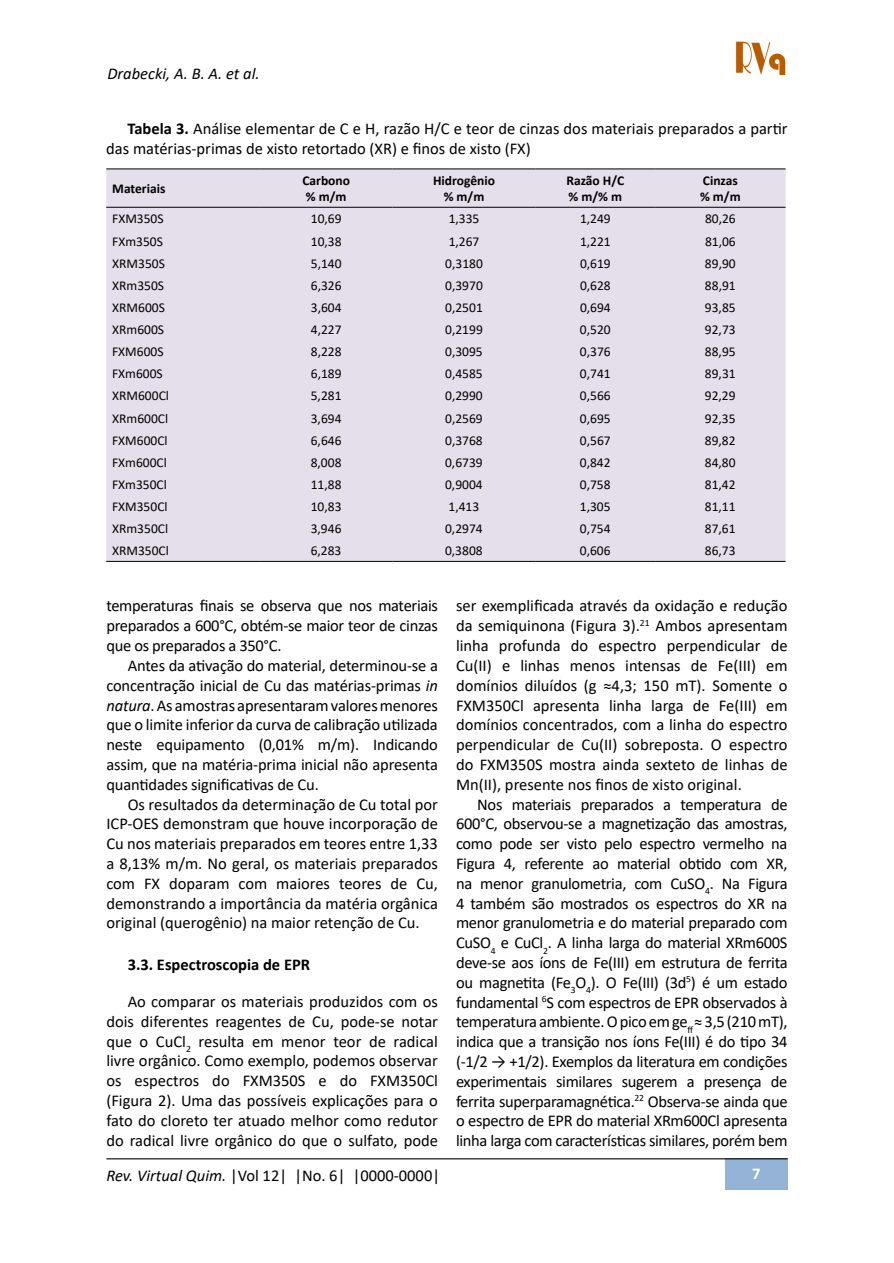
<style>
.page{position:relative;width:894px;height:1263px;background:#fff}
.page>*{position:absolute;margin:0;border:0;box-sizing:border-box;transform-origin:0 0}
.t1{font:16.5px/19.8px "Calibri";letter-spacing:-.01em;color:#000;text-align:justify}
.t2{font:700 16.5px "Calibri";color:#000}
.t3{font:italic 16.5px "Calibri";color:#000}
.t4{font:700 16.5px "Calibri";color:#fff}
.t5{font:13.5px "Calibri";color:#000}
.t6{font:700 13.5px/16.2px "Calibri";color:#000}
.s1{font-weight:700}
.s2{font-style:italic}
</style>
<div class="page">
<img style="left:735px;top:41px;width:51px;height:34px">
<div style="left:724px;top:1158px;width:63px;height:32px;background:#95b3d7"></div>
<hr style="left:106px;top:1158px;width:681px;height:1px;background:#000">
<div style="left:106px;top:170px;width:679px;height:391px;background:#e5dfec"></div>
<hr style="left:106px;top:169px;width:154px;height:1px;background:#000">
<hr style="left:260px;top:169px;width:132px;height:1px;background:#000">
<hr style="left:392px;top:169px;width:143px;height:1px;background:#000">
<hr style="left:535px;top:169px;width:120px;height:1px;background:#000">
<hr style="left:655px;top:169px;width:130px;height:1px;background:#000">
<hr style="left:106px;top:207px;width:154px;height:1px;background:#000">
<hr style="left:260px;top:207px;width:132px;height:1px;background:#000">
<hr style="left:392px;top:207px;width:143px;height:1px;background:#000">
<hr style="left:535px;top:207px;width:120px;height:1px;background:#000">
<hr style="left:655px;top:207px;width:130px;height:1px;background:#000">
<hr style="left:106px;top:561px;width:154px;height:1px;background:#000">
<hr style="left:260px;top:561px;width:132px;height:1px;background:#000">
<hr style="left:392px;top:561px;width:143px;height:1px;background:#000">
<hr style="left:535px;top:561px;width:120px;height:1px;background:#000">
<hr style="left:655px;top:561px;width:130px;height:1px;background:#000">
<p class="t3" style="left:107px;top:62px;width:154px">Drabecki, A. B. A. et al.</p>
<p class="t1" style="left:106px;top:118px;width:682px;text-indent:21px"><span class="s1">Tabela 3.</span> Análise elementar de C e H, razão H/C e teor de cinzas dos materiais preparados a partir das matérias-primas de xisto retortado (XR) e finos de xisto (FX)</p>
<p class="t6" style="left:112px;top:180px;width:55px">Materiais</p>
<p class="t6" style="left:302px;top:172px;width:49px">Carbono % m/m</p>
<p class="t6" style="left:433px;top:172px;width:63px;text-align:center">Hidrogênio % m/m</p>
<p class="t6" style="left:566px;top:172px;width:59px">Razão H/C % m/% m</p>
<p class="t6" style="left:699px;top:172px;width:42px">Cinzas % m/m</p>
<p class="t5" style="left:112px;top:209px;width:53px">FXM350S</p>
<p class="t5" style="left:311px;top:209px;width:32px">10,69</p>
<p class="t5" style="left:448px;top:209px;width:32px">1,335</p>
<p class="t5" style="left:580px;top:209px;width:32px">1,249</p>
<p class="t5" style="left:704px;top:209px;width:32px">80,26</p>
<p class="t5" style="left:112px;top:232px;width:52px">FXm350S</p>
<p class="t5" style="left:311px;top:232px;width:32px">10,38</p>
<p class="t5" style="left:448px;top:232px;width:32px">1,267</p>
<p class="t5" style="left:580px;top:232px;width:32px">1,221</p>
<p class="t5" style="left:704px;top:232px;width:32px">81,06</p>
<p class="t5" style="left:112px;top:254px;width:54px">XRM350S</p>
<p class="t5" style="left:311px;top:254px;width:32px">5,140</p>
<p class="t5" style="left:445px;top:254px;width:39px">0,3180</p>
<p class="t5" style="left:579px;top:254px;width:32px">0,619</p>
<p class="t5" style="left:704px;top:254px;width:32px">89,90</p>
<p class="t5" style="left:112px;top:276px;width:53px">XRm350S</p>
<p class="t5" style="left:311px;top:276px;width:32px">6,326</p>
<p class="t5" style="left:445px;top:276px;width:39px">0,3970</p>
<p class="t5" style="left:579px;top:276px;width:32px">0,628</p>
<p class="t5" style="left:704px;top:276px;width:32px">88,91</p>
<p class="t5" style="left:112px;top:298px;width:54px">XRM600S</p>
<p class="t5" style="left:311px;top:298px;width:32px">3,604</p>
<p class="t5" style="left:445px;top:298px;width:39px">0,2501</p>
<p class="t5" style="left:579px;top:298px;width:32px">0,694</p>
<p class="t5" style="left:704px;top:298px;width:32px">93,85</p>
<p class="t5" style="left:112px;top:320px;width:53px">XRm600S</p>
<p class="t5" style="left:311px;top:320px;width:32px">4,227</p>
<p class="t5" style="left:445px;top:320px;width:39px">0,2199</p>
<p class="t5" style="left:579px;top:320px;width:32px">0,520</p>
<p class="t5" style="left:704px;top:320px;width:32px">92,73</p>
<p class="t5" style="left:112px;top:342px;width:53px">FXM600S</p>
<p class="t5" style="left:311px;top:342px;width:32px">8,228</p>
<p class="t5" style="left:445px;top:342px;width:39px">0,3095</p>
<p class="t5" style="left:579px;top:342px;width:32px">0,376</p>
<p class="t5" style="left:704px;top:342px;width:32px">88,95</p>
<p class="t5" style="left:112px;top:364px;width:52px">FXm600S</p>
<p class="t5" style="left:311px;top:364px;width:32px">6,189</p>
<p class="t5" style="left:445px;top:364px;width:39px">0,4585</p>
<p class="t5" style="left:579px;top:364px;width:32px">0,741</p>
<p class="t5" style="left:704px;top:364px;width:32px">89,31</p>
<p class="t5" style="left:112px;top:386px;width:58px">XRM600Cl</p>
<p class="t5" style="left:311px;top:386px;width:32px">5,281</p>
<p class="t5" style="left:445px;top:386px;width:39px">0,2990</p>
<p class="t5" style="left:579px;top:386px;width:32px">0,566</p>
<p class="t5" style="left:704px;top:386px;width:32px">92,29</p>
<p class="t5" style="left:112px;top:409px;width:57px">XRm600Cl</p>
<p class="t5" style="left:311px;top:409px;width:32px">3,694</p>
<p class="t5" style="left:445px;top:409px;width:39px">0,2569</p>
<p class="t5" style="left:579px;top:409px;width:32px">0,695</p>
<p class="t5" style="left:704px;top:409px;width:32px">92,35</p>
<p class="t5" style="left:112px;top:431px;width:57px">FXM600Cl</p>
<p class="t5" style="left:310px;top:431px;width:32px">6,646</p>
<p class="t5" style="left:445px;top:431px;width:39px">0,3768</p>
<p class="t5" style="left:579px;top:431px;width:32px">0,567</p>
<p class="t5" style="left:704px;top:431px;width:32px">89,82</p>
<p class="t5" style="left:112px;top:453px;width:56px">FXm600Cl</p>
<p class="t5" style="left:310px;top:453px;width:32px">8,008</p>
<p class="t5" style="left:445px;top:453px;width:39px">0,6739</p>
<p class="t5" style="left:579px;top:453px;width:32px">0,842</p>
<p class="t5" style="left:704px;top:453px;width:32px">84,80</p>
<p class="t5" style="left:112px;top:475px;width:56px">FXm350Cl</p>
<p class="t5" style="left:310px;top:475px;width:32px">11,88</p>
<p class="t5" style="left:445px;top:475px;width:39px">0,9004</p>
<p class="t5" style="left:579px;top:475px;width:32px">0,758</p>
<p class="t5" style="left:704px;top:475px;width:32px">81,42</p>
<p class="t5" style="left:112px;top:497px;width:57px">FXM350Cl</p>
<p class="t5" style="left:310px;top:497px;width:32px">10,83</p>
<p class="t5" style="left:448px;top:497px;width:32px">1,413</p>
<p class="t5" style="left:579px;top:497px;width:32px">1,305</p>
<p class="t5" style="left:704px;top:497px;width:32px">81,11</p>
<p class="t5" style="left:112px;top:519px;width:57px">XRm350Cl</p>
<p class="t5" style="left:310px;top:519px;width:32px">3,946</p>
<p class="t5" style="left:445px;top:519px;width:39px">0,2974</p>
<p class="t5" style="left:579px;top:519px;width:32px">0,754</p>
<p class="t5" style="left:704px;top:519px;width:32px">87,61</p>
<p class="t5" style="left:112px;top:541px;width:58px">XRM350Cl</p>
<p class="t5" style="left:310px;top:541px;width:32px">6,283</p>
<p class="t5" style="left:445px;top:541px;width:39px">0,3808</p>
<p class="t5" style="left:579px;top:541px;width:32px">0,606</p>
<p class="t5" style="left:704px;top:541px;width:32px">86,73</p>
<p class="t1" style="left:106px;top:595px;width:333px">temperaturas finais se observa que nos materiais preparados a 600°C, obtém-se maior teor de cinzas que os preparados a 350°C.</p>
<p class="t1" style="left:106px;top:655px;width:333px;text-indent:21px">Antes da ativação do material, determinou-se a concentração inicial de Cu das matérias-primas <span class="s2">in natura</span>.As amostras apresentaram valores menores que o limite inferior da curva de calibração utilizada neste equipamento (0,01% m/m). Indicando assim, que na matéria-prima inicial não apresenta quantidades significativas de Cu.</p>
<p class="t1" style="left:106px;top:793px;width:333px;text-indent:21px">Os resultados da determinação de Cu total por ICP-OES demonstram que houve incorporação de Cu nos materiais preparados em teores entre 1,33 a 8,13% m/m. No geral, os materiais preparados com FX doparam com maiores teores de Cu, demonstrando a importância da matéria orgânica original (querogênio) na maior retenção de Cu.</p>
<p class="t2" style="left:128px;top:952px;width:184px">3.3. Espectroscopia de EPR</p>
<p class="t1" style="left:106px;top:991px;width:333px;text-indent:21px">Ao comparar os materiais produzidos com os dois diferentes reagentes de Cu, pode-se notar que o CuCl<sub>2</sub> resulta em menor teor de radical livre orgânico. Como exemplo, podemos observar os espectros do FXM350S e do FXM350Cl (Figura 2). Uma das possíveis explicações para o fato do cloreto ter atuado melhor como redutor do radical livre orgânico do que o sulfato, pode</p>
<p class="t1" style="left:456px;top:595px;width:333px">ser exemplificada através da oxidação e redução da semiquinona (Figura 3).<sup>21</sup> Ambos apresentam linha profunda do espectro perpendicular de Cu(II) e linhas menos intensas de Fe(III) em domínios diluídos (g ≈4,3; 150 mT). Somente o FXM350Cl apresenta linha larga de Fe(III) em domínios concentrados, com a linha do espectro perpendicular de Cu(II) sobreposta. O espectro do FXM350S mostra ainda sexteto de linhas de Mn(II), presente nos finos de xisto original.</p>
<p class="t1" style="left:456px;top:793px;width:333px;text-indent:21px">Nos materiais preparados a temperatura de 600°C, observou-se a magnetização das amostras, como pode ser visto pelo espectro vermelho na Figura 4, referente ao material obtido com XR, na menor granulometria, com CuSO<sub>4</sub>. Na Figura 4 também são mostrados os espectros do XR na menor granulometria e do material preparado com CuSO<sub>4</sub> e CuCl<sub>2</sub>. A linha larga do material XRm600S deve-se aos íons de Fe(III) em estrutura de ferrita ou magnetita (Fe<sub>3</sub>O<sub>4</sub>). O Fe(III) (3d<sup>5</sup>) é um estado fundamental <sup>6</sup>S com espectros de EPR observados à temperatura ambiente. O pico em ge<sub>ff</sub> ≈ 3,5 (210 mT), indica que a transição nos íons Fe(III) é do tipo 34 (-1/2 → +1/2). Exemplos da literatura em condições experimentais similares sugerem a presença de ferrita superparamagnética.<sup>22</sup> Observa-se ainda que o espectro de EPR do material XRm600Cl apresenta linha larga com características similares, porém bem</p>
<p class="t1" style="left:106px;top:1165px;width:335px"><span class="s2">Rev. Virtual Quim.</span> |Vol 12| |No. 6| |0000-0000|</p>
<p class="t4" style="left:751px;top:1162px;width:10px">7</p>
</div>
